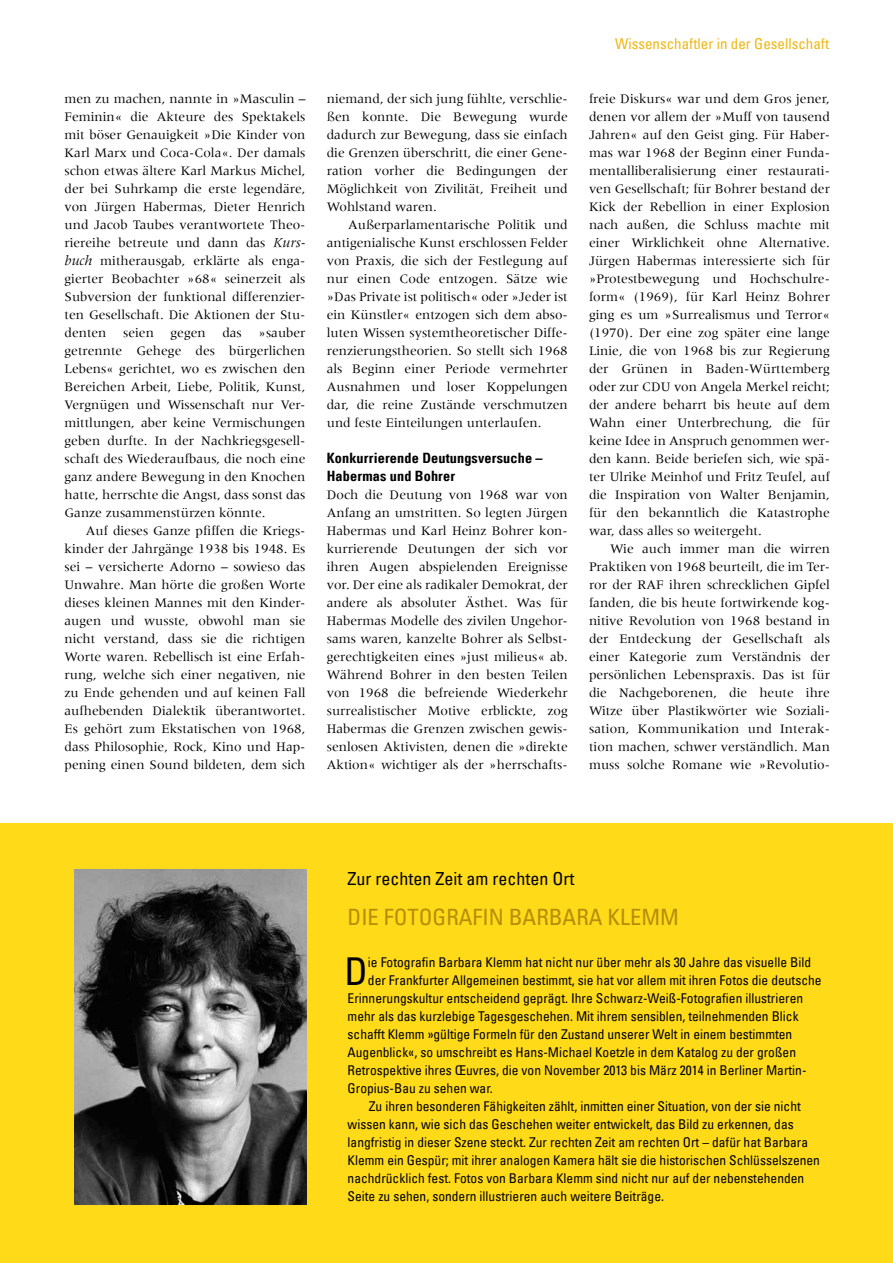
<style>
.page{position:relative;width:893px;height:1263px;background:#fff}
.page>*{position:absolute;margin:0;border:0;box-sizing:border-box;transform-origin:0 0}
.t1{font:condensed 38.4px "Univers Com 57";color:#000}
.t2{font:condensed 22.5px "Univers Com 57";color:#b58d0a}
.t3{font:condensed 18px "Univers Com 57";color:#000}
.t4{font:condensed 15px "Univers Com 57";color:#eeb712}
.t5{font:14.25px/18px "Univers Com 67 Bold Cond";letter-spacing:.01em;color:#000}
.t6{font:13.5px/18px "Meridien";color:#000;text-align:justify}
.t7{font:condensed 13.5px "Univers Com 57";color:#000}
.s1{font-family:"Meridien Com";font-style:italic;font-size:14.25px}
</style>
<div class="page">
<div style="left:0;top:823px;width:893px;height:440px;background:#ffda19"></div>
<img style="left:74px;top:869px;width:232px;height:336px">
<p class="t6" style="left:65px;top:90px;width:242px">men zu machen, nannte in »Masculin – Feminin« die Akteure des Spektakels mit böser Genauigkeit »Die Kinder von Karl Marx und Coca-Cola«. Der damals schon etwas ältere Karl Markus Michel, der bei Suhrkamp die erste legendäre, von Jürgen Habermas, Dieter Henrich und Jacob Taubes verantwortete Theo&shy;riereihe betreute und dann das <span class="s1">Kurs&shy;buch</span> mitherausgab, erklärte als enga&shy;gierter Beobachter »68« seinerzeit als Subversion der funktional differenzier&shy;ten Gesellschaft. Die Aktionen der Stu&shy;denten seien gegen das »sauber getrennte Gehege des bürgerlichen Lebens« gerichtet, wo es zwischen den Bereichen Arbeit, Liebe, Politik, Kunst, Vergnügen und Wissenschaft nur Ver&shy;mittlungen, aber keine Vermischungen geben durfte. In der Nachkriegsgesell&shy;schaft des Wiederaufbaus, die noch eine ganz andere Bewegung in den Knochen hatte, herrschte die Angst, dass sonst das Ganze zusammenstürzen könnte.</p>
<p class="t6" style="left:65px;top:522px;width:242px;text-indent:21px">Auf dieses Ganze pfiffen die Kriegs&shy;kinder der Jahrgänge 1938 bis 1948. Es sei – versicherte Adorno – sowieso das Unwahre. Man hörte die großen Worte dieses kleinen Mannes mit den Kinder&shy;augen und wusste, obwohl man sie nicht verstand, dass sie die richtigen Worte waren. Rebellisch ist eine Erfah&shy;rung, welche sich einer negativen, nie zu Ende gehenden und auf keinen Fall aufhebenden Dialektik überantwortet.<br>Es gehört zum Ekstatischen von 1968, dass Philosophie, Rock, Kino und Hap&shy;pening einen Sound bildeten, dem sich</p>
<p class="t6" style="left:327px;top:90px;width:242px">niemand, der sich jung fühlte, verschlie&shy;ßen konnte. Die Bewegung wurde dadurch zur Bewegung, dass sie einfach die Grenzen überschritt, die einer Gene&shy;ration vorher die Bedingungen der Möglichkeit von Zivilität, Freiheit und Wohlstand waren.</p>
<p class="t6" style="left:327px;top:215px;width:242px;text-indent:21px">Außerparlamentarische Politik und antigenialische Kunst erschlossen Felder von Praxis, die sich der Festlegung auf nur einen Code entzogen. Sätze wie »Das Private ist politisch« oder »Jeder ist ein Künstler« entzogen sich dem abso&shy;luten Wissen systemtheoretischer Diffe&shy;renzierungstheorien. So stellt sich 1968 als Beginn einer Periode vermehrter Ausnahmen und loser Koppelungen dar, die reine Zustände verschmutzen und feste Einteilungen unterlaufen.</p>
<p class="t5" style="left:327px;top:449px;width:217px">Konkurrierende Deutungsversuche –<br>Habermas und Bohrer</p>
<p class="t6" style="left:327px;top:486px;width:242px">Doch die Deutung von 1968 war von Anfang an umstritten. So legten Jürgen Habermas und Karl Heinz Bohrer kon&shy;kurrierende Deutungen der sich vor ihren Augen abspielenden Ereignisse vor. Der eine als radikaler Demokrat, der andere als absoluter Ästhet. Was für Habermas Modelle des zivilen Ungehor&shy;sams waren, kanzelte Bohrer als Selbst&shy;gerechtigkeiten eines »just milieus« ab.<br>Während Bohrer in den besten Teilen von 1968 die befreiende Wiederkehr surrealistischer Motive erblickte, zog Habermas die Grenzen zwischen gewis&shy;senlosen Aktivisten, denen die »direkte Aktion« wichtiger als der »herrschafts-</p>
<p class="t4" style="left:615px;top:34px;width:216px">Wissenschaftler in der Gesellschaft</p>
<p class="t6" style="left:589px;top:90px;width:242px">freie Diskurs« war und dem Gros jener, denen vor allem der »Muff von tausend Jahren« auf den Geist ging. Für Haber&shy;mas war 1968 der Beginn einer Funda&shy;mentalliberalisierung einer restaurati&shy;ven Gesellschaft; für Bohrer bestand der Kick der Rebellion in einer Explosion nach außen, die Schluss machte mit einer Wirklichkeit ohne Alternative.<br>Jürgen Habermas interessierte sich für »Protestbewegung und Hochschulre&shy;form« (1969), für Karl Heinz Bohrer ging es um »Surrealismus und Terror« (1970). Der eine zog später eine lange Linie, die von 1968 bis zur Regierung der Grünen in Baden-Württemberg oder zur CDU von Angela Merkel reicht; der andere beharrt bis heute auf dem Wahn einer Unterbrechung, die für keine Idee in Anspruch genommen wer&shy;den kann. Beide beriefen sich, wie spä&shy;ter Ulrike Meinhof und Fritz Teufel, auf die Inspiration von Walter Benjamin, für den bekanntlich die Katastrophe war, dass alles so weitergeht.</p>
<p class="t6" style="left:589px;top:539px;width:242px;text-align:left;text-indent:21px">Wie auch immer man die wirren Praktiken von 1968 beurteilt, die im Ter&shy;ror der RAF ihren schrecklichen Gipfel fanden, die bis heute fortwirkende kog&shy;nitive Revolution von 1968 bestand in der Entdeckung der Gesellschaft als einer Kategorie zum Verständnis der persönlichen Lebenspraxis. Das ist für die Nachgeborenen, die heute ihre Witze über Plastikwörter wie Soziali&shy;sation, Kommunikation und Interak&shy;tion machen, schwer verständlich. Man muss solche Romane wie »Revolutio-</p>
<h3 class="t3" style="left:348px;top:867px;width:228px">Zur rechten Zeit am rechten O rt</h3>
<h2 class="t2" style="left:348px;top:903px;width:123px">Die Fotog rafin</h2>
<h2 class="t2" style="left:509px;top:903px;width:127px">Barbara Klemm</h2>
<h1 class="t1" style="left:344px;top:947px;width:25px">D</h1>
<p class="t7" style="left:368px;top:954px;width:445px">ie Fotografin Barbara Klemm hat nicht nur über mehr als 30 Jahre das visuelle Bild</p>
<p class="t7" style="left:368px;top:972px;width:455px">der Frankfurter Allgemeinen bestimmt, sie hat vor allem mit ihren Fotos die deutsche</p>
<p class="t7" style="left:348px;top:990px;width:457px">Erinnerungskultur entscheidend geprägt. Ihre Schwarz-Weiß-Fotografien illustrieren</p>
<p class="t7" style="left:348px;top:1008px;width:453px">mehr als das kurzlebige Tagesgeschehen. Mit ihrem sensiblen, teilnehmenden Blick</p>
<p class="t7" style="left:348px;top:1026px;width:446px">schafft Klemm »gültige Formeln für den Zustand unserer Welt in einem bestimmten</p>
<p class="t7" style="left:348px;top:1044px;width:450px">Augenblick«, so umschreibt es Hans-Michael Koetzle in dem Katalog zu der großen</p>
<p class="t7" style="left:348px;top:1062px;width:460px">Retrospektive ihres Œuvres, die von November 2013 bis März 2014 in Berliner Martin-</p>
<p class="t7" style="left:348px;top:1080px;width:147px">Gropius-Bau zu sehen war.</p>
<p class="t7" style="left:369px;top:1098px;width:433px">Zu ihren besonderen Fähigkeiten zählt, inmitten einer Situation, von der sie nicht</p>
<p class="t7" style="left:348px;top:1116px;width:448px">wissen kann, wie sich das Geschehen weiter entwickelt, das Bild zu erkennen, das</p>
<p class="t7" style="left:348px;top:1134px;width:462px">langfristig in dieser Szene steckt. Zur rechten Zeit am rechten O rt – dafür hat Barbara</p>
<p class="t7" style="left:348px;top:1152px;width:474px">Klemm ein Gespür; mit ihrer analogen Kamera hält sie die historischen Schlüsselszenen</p>
<p class="t7" style="left:348px;top:1170px;width:458px">nachdrücklich fest. Fotos von Barbara Klemm sind nicht nur auf der nebenstehenden</p>
<p class="t7" style="left:348px;top:1188px;width:318px">Seite zu sehen, sondern illustrieren auch weitere Beiträge.</p>
</div>
